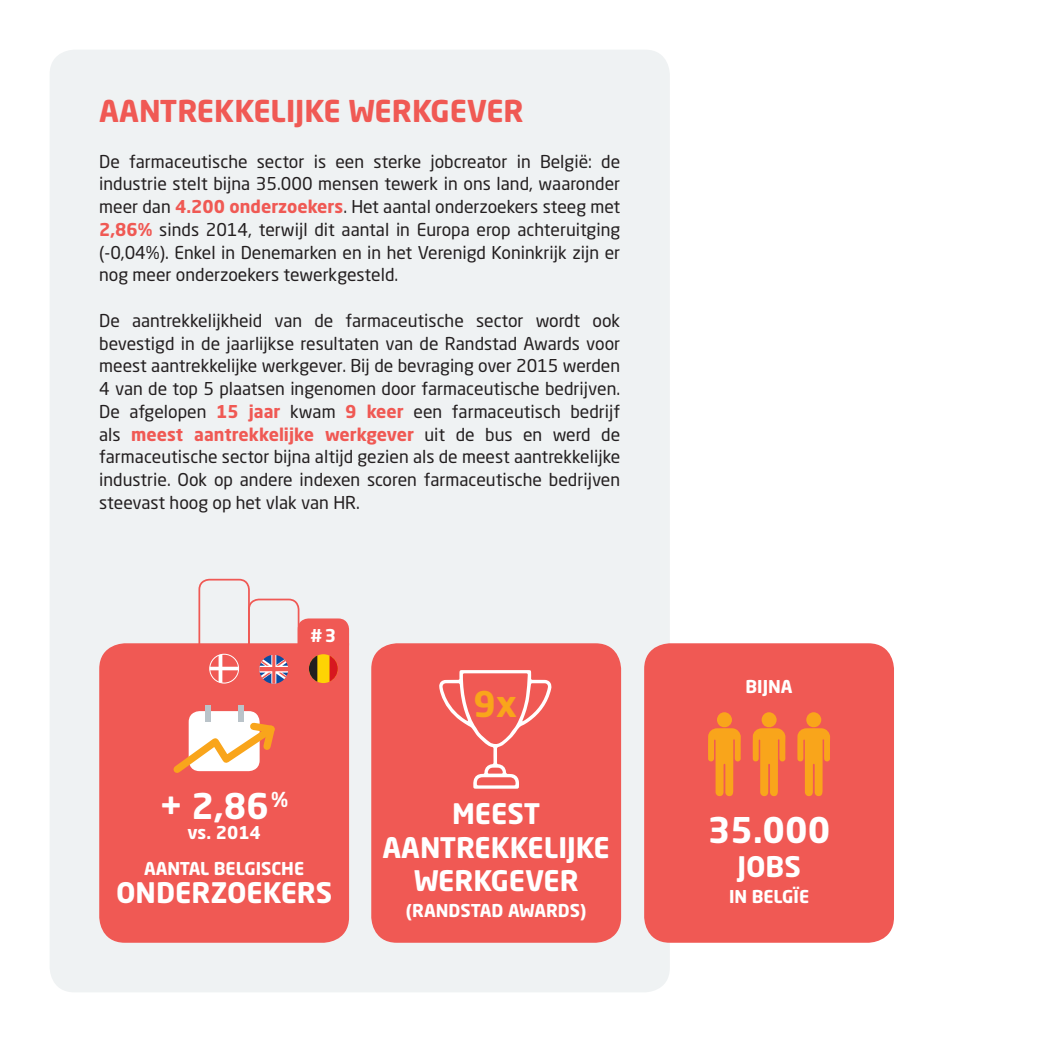
<style>
.page{position:relative;width:1042px;height:1042px;background:#fff}
.page>*{position:absolute;margin:0;border:0;box-sizing:border-box;transform-origin:0 0}
.t1{font:700 35px "Neo Sans Std";color:#fff}
.t2{font:700 35px "Neo Sans Std";color:#fff}
.t3{font:700 35px "Neo Sans Std";color:#f9a51b}
.t4{font:700 29.75px "Neo Sans Std";color:#f05954}
.t5{font:700 28px/33.6px "Neo Sans Std";color:#fff;text-align:center}
.t6{font:17.5px/22.8px "Neo Sans Std";color:#231f20;text-align:justify}
.t7{font:700 17.5px/35.5px "Neo Sans Std";color:#fff;text-align:center}
.s1{font-weight:700;color:#f05954}
</style>
<div class="page">
<div style="left:50px;top:50px;width:620px;height:942px;background:#eff2f3;border-radius:25px"></div>
<div style="left:372px;top:644px;width:248px;height:298px;background:#f05954;border-radius:25px"></div>
<div style="left:371px;top:643px;width:250px;height:300px;border:2px solid #f05954;border-radius:25px"></div>
<div style="left:645px;top:644px;width:248px;height:298px;background:#f05954;border-radius:25px"></div>
<div style="left:644px;top:643px;width:250px;height:300px;border:2px solid #f05954;border-radius:25px"></div>
<svg style="left:439px;top:670px;width:113px;height:119px"></svg>
<div style="left:99px;top:642px;width:251px;height:301px;background:#f05954"></div>
<div style="left:299px;top:619px;width:49px;height:35px;background:#f05954;border-radius:10px"></div>
<div style="left:298px;top:618px;width:51px;height:37px;border:2px solid #f05954;border-radius:10px"></div>
<div style="left:248px;top:598px;width:51px;height:57px;border:2px solid #f05954;border-radius:10px"></div>
<svg style="left:167px;top:705px;width:114px;height:74px"></svg>
<div style="left:198px;top:579px;width:52px;height:76px;border:2px solid #f05954;border-radius:10px"></div>
<div style="left:309px;top:654px;width:29px;height:29px;background:#fed304;border-radius:50%"></div>
<svg style="left:309px;top:655px;width:8px;height:27px"></svg>
<svg style="left:329px;top:655px;width:9px;height:27px"></svg>
<div style="left:209px;top:654px;width:30px;height:29px;border:1px solid #fff;border-radius:50%"></div>
<svg style="left:210px;top:654px;width:29px;height:29px"></svg>
<svg style="left:259px;top:655px;width:29px;height:29px"></svg>
<svg style="left:753px;top:728px;width:32px;height:68px"></svg>
<div style="left:761px;top:712px;width:16px;height:15px;background:#f9a51b;border-radius:50%"></div>
<svg style="left:797px;top:728px;width:33px;height:68px"></svg>
<div style="left:806px;top:712px;width:15px;height:15px;background:#f9a51b;border-radius:50%"></div>
<svg style="left:708px;top:728px;width:33px;height:68px"></svg>
<div style="left:717px;top:712px;width:15px;height:15px;background:#f9a51b;border-radius:50%"></div>
<h2 class="t4" style="left:99px;top:92px;width:426px">AANTREKKELIJKE WERKGEVER</h2>
<p class="t6" style="left:99px;top:149px;width:522px">De farmaceutische sector is een sterke jobcreator in België: de industrie stelt bijna 35.000 mensen tewerk in ons land, waaronder meer dan <span class="s1">4.200 onderzoekers</span>. Het aantal onderzoekers steeg met <span class="s1">2,86%</span> sinds 2014, terwijl dit aantal in Europa erop achteruitging (-0,04%). Enkel in Denemarken en in het Verenigd Koninkrijk zijn er nog meer onderzoekers tewerkgesteld.</p>
<p class="t6" style="left:99px;top:309px;width:522px">De aantrekkelijkheid van de farmaceutische sector wordt ook bevestigd in de jaarlijkse resultaten van de Randstad Awards voor meest aantrekkelijke werkgever. Bij de bevraging over 2015 werden 4 van de top 5 plaatsen ingenomen door farmaceutische bedrijven.<br>De afgelopen <span class="s1">15 jaar</span> kwam <span class="s1">9 keer</span> een farmaceutisch bedrijf als <span class="s1">meest aantrekkelijke werkgever</span> uit de bus en werd de farmaceutische sector bijna altijd gezien als de meest aantrekkelijke industrie. Ook op andere indexen scoren farmaceutische bedrijven steevast hoog op het vlak van HR.</p>
<p class="t7" style="left:310px;top:617px;width:27px">#3</p>
<h1 class="t2" style="left:160px;top:783px;width:130px">+ 2,86<sup>%</sup></h1>
<p class="t7" style="left:144px;top:814px;width:161px">vs. 2014<br>AANTAL BELGISCHE</p>
<h3 class="t5" style="left:116px;top:875px;width:218px">ONDERZOEKERS</h3>
<h1 class="t3" style="left:473px;top:681px;width:46px">9x</h1>
<h3 class="t5" style="left:382px;top:796px;width:229px">MEEST<br>AANTREKKELIJKE<br>WERKGEVER</h3>
<p class="t7" style="left:406px;top:892px;width:182px">(RANDSTAD AWARDS)</p>
<p class="t7" style="left:745px;top:668px;width:49px">BIJNA</p>
<h1 class="t1" style="left:708px;top:808px;width:124px">35.000</h1>
<h3 class="t5" style="left:737px;top:849px;width:65px">JOBS</h3>
<p class="t7" style="left:729px;top:878px;width:82px">IN BELGÏE</p>
</div>
